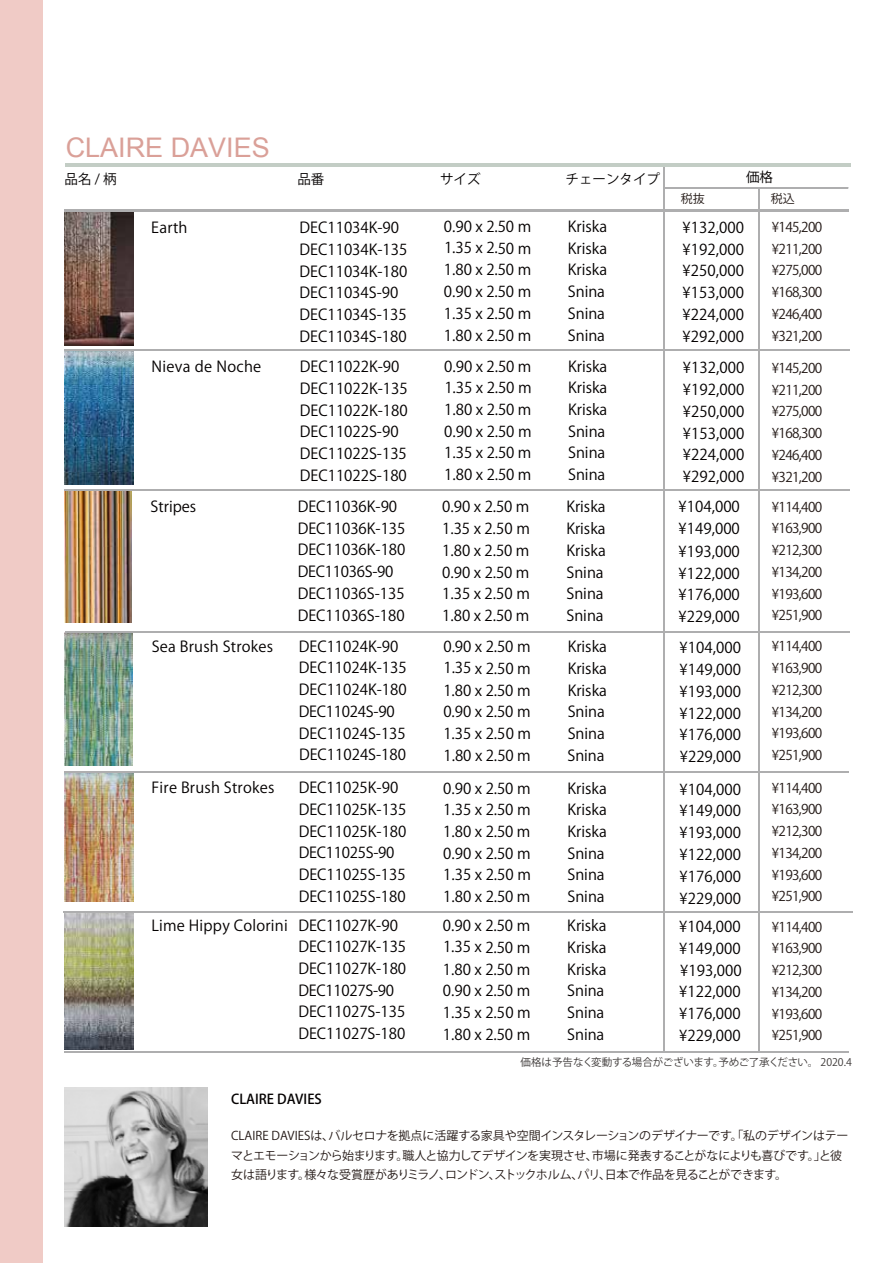
<style>
.page{position:relative;width:893px;height:1263px;background:#fff}
.page>*{position:absolute;margin:0;border:0;box-sizing:border-box;transform-origin:0 0}
.t1{font:27px "Arial";color:#daa098}
.t2{font:15px/21.8px "Koz Go Pro";color:#040000;text-align:justify}
.t3{font:15px "Koz Go Pro";letter-spacing:.02em;color:#040000}
.t4{font:13.5px/21.8px "Koz Go Pr 6 N";letter-spacing:-.05em;color:#221815;text-align:justify}
.t5{font:13.5px "Koz Go Pr 6 N";color:#040000}
.t6{font:500 13.5px "Koz Go Pro";color:#040000}
.t7{font:12px/19.5px "Koz Go Pro";letter-spacing:-.03em;color:#231815}
.t8{font:12px "Koz Go Pr 6 N";color:#221815}
.t9{font:10.5px "Koz Go Pro";letter-spacing:-.02em;color:#3e3a39}
</style>
<div class="page">
<hr style="left:663px;top:163px;width:1px;height:889px;background:#aeaeaf">
<div style="left:0;top:0;width:43px;height:1263px;background:#f0cbc6"></div>
<img style="left:65px;top:1087px;width:143px;height:139px">
<img style="left:65px;top:212px;width:68px;height:133px">
<img style="left:65px;top:351px;width:68px;height:133px">
<img style="left:65px;top:490px;width:67px;height:132px">
<img style="left:65px;top:772px;width:68px;height:130px">
<img style="left:65px;top:912px;width:68px;height:137px">
<img style="left:65px;top:633px;width:68px;height:132px">
<hr style="left:64px;top:209px;width:785px;height:3px;background:#aeaeaf">
<hr style="left:65px;top:350px;width:785px;height:1px;background:#aeaeaf">
<hr style="left:65px;top:489px;width:785px;height:1px;background:#aeaeaf">
<hr style="left:65px;top:632px;width:784px;height:1px;background:#aeaeaf">
<hr style="left:65px;top:163px;width:785px;height:4px;background:#c3cdc5">
<hr style="left:65px;top:771px;width:784px;height:1px;background:#aeaeaf">
<hr style="left:64px;top:911px;width:789px;height:1px;background:#aeaeaf">
<hr style="left:65px;top:1051px;width:784px;height:1px;background:#aeaeaf">
<hr style="left:664px;top:187px;width:185px;height:1px;background:#aeaeaf">
<hr style="left:758px;top:188px;width:2px;height:863px;background:#aeaeaf">
<hr style="left:665px;top:188px;width:183px;height:1px;background:#aeaeaf">
<h1 class="t1" style="left:66px;top:130px;width:206px">CLAIRE DAVIES</h1>
<p class="t5" style="left:440px;top:171px;width:42px">サイズ</p>
<p class="t5" style="left:565px;top:171px;width:96px">チェーンタイプ</p>
<p class="t5" style="left:746px;top:170px;width:28px">価格</p>
<p class="t8" style="left:681px;top:192px;width:25px">税抜</p>
<p class="t8" style="left:771px;top:192px;width:25px">税込</p>
<p class="t2" style="left:151px;top:217px;width:38px">Earth</p>
<p class="t2" style="left:300px;top:217px;width:109px;text-align:left">DEC11034K-90<br>DEC11034K-135<br>DEC11034K-180<br>DEC11034S-90<br>DEC11034S-135<br>DEC11034S-180</p>
<p class="t2" style="left:568px;top:216px;width:41px">Kriska Kriska Kriska</p>
<p class="t2" style="left:444px;top:216px;width:89px">0.90 x 2.50 m</p>
<p class="t2" style="left:444px;top:237px;width:89px;rotate:1deg">1.35 x 2.50 m</p>
<p class="t2" style="left:444px;top:259px;width:89px">1.80 x 2.50 m 0.90 x 2.50 m 1.35 x 2.50 m 1.80 x 2.50 m</p>
<p class="t2" style="left:683px;top:217px;width:63px">¥132,000 ¥192,000 ¥250,000 ¥153,000 ¥224,000 ¥292,000</p>
<p class="t4" style="left:772px;top:216px;width:52px">¥145,200 ¥211,200 ¥275,000 ¥168,300 ¥246,400 ¥321,200</p>
<p class="t4" style="left:772px;top:357px;width:52px">¥145,200 ¥211,200 ¥275,000 ¥168,300 ¥246,400 ¥321,200</p>
<p class="t4" style="left:772px;top:496px;width:52px">¥114,400 ¥163,900 ¥212,300 ¥134,200 ¥193,600 ¥251,900</p>
<p class="t4" style="left:772px;top:636px;width:52px">¥114,400 ¥163,900 ¥212,300 ¥134,200 ¥193,600 ¥251,900</p>
<p class="t4" style="left:772px;top:777px;width:52px">¥114,400 ¥163,900 ¥212,300 ¥134,200 ¥193,600 ¥251,900</p>
<p class="t4" style="left:772px;top:916px;width:52px">¥114,400 ¥163,900 ¥212,300 ¥134,200 ¥193,600 ¥251,900</p>
<p class="t9" style="left:520px;top:1055px;width:333px">価格は予告なく変動する場合がございます。予めご了承ください。 2020.4</p>
<p class="t2" style="left:568px;top:281px;width:39px">Snina Snina Snina</p>
<p class="t3" style="left:152px;top:357px;width:111px">Nieva de Noche</p>
<p class="t2" style="left:300px;top:356px;width:109px;text-align:left">DEC11022K-90<br>DEC11022K-135<br>DEC11022K-180<br>DEC11022S-90<br>DEC11022S-135<br>DEC11022S-180</p>
<p class="t2" style="left:568px;top:356px;width:41px">Kriska Kriska Kriska</p>
<p class="t2" style="left:444px;top:356px;width:89px">0.90 x 2.50 m</p>
<p class="t2" style="left:445px;top:376px;width:89px;rotate:1deg">1.35 x 2.50 m</p>
<p class="t2" style="left:444px;top:399px;width:89px">1.80 x 2.50 m 0.90 x 2.50 m 1.35 x 2.50 m 1.80 x 2.50 m</p>
<p class="t2" style="left:683px;top:357px;width:63px">¥132,000 ¥192,000 ¥250,000 ¥153,000 ¥224,000 ¥292,000</p>
<p class="t2" style="left:568px;top:421px;width:39px">Snina Snina Snina</p>
<p class="t2" style="left:567px;top:496px;width:40px">Kriska<br>Kriska</p>
<p class="t2" style="left:151px;top:496px;width:47px">Stripes</p>
<p class="t2" style="left:298px;top:496px;width:101px">DEC11036K-90</p>
<p class="t2" style="left:442px;top:496px;width:89px">0.90 x 2.50 m</p>
<p class="t2" style="left:298px;top:518px;width:109px">DEC11036K-135</p>
<p class="t2" style="left:442px;top:518px;width:89px">1.35 x 2.50 m</p>
<p class="t2" style="left:678px;top:496px;width:63px">¥104,000 ¥149,000</p>
<p class="t2" style="left:298px;top:539px;width:109px;text-align:left">DEC11036K-180<br>DEC11036S-90<br>DEC11036S-135<br>DEC11036S-180</p>
<p class="t2" style="left:442px;top:540px;width:89px">1.80 x 2.50 m</p>
<p class="t2" style="left:567px;top:540px;width:41px">Kriska</p>
<p class="t2" style="left:678px;top:541px;width:63px">¥193,000 ¥122,000 ¥176,000 ¥229,000</p>
<p class="t2" style="left:442px;top:561px;width:89px">0.90 x 2.50 m 1.35 x 2.50 m 1.80 x 2.50 m</p>
<p class="t2" style="left:567px;top:561px;width:39px">Snina Snina Snina</p>
<p class="t2" style="left:152px;top:636px;width:123px">Sea Brush Strokes</p>
<p class="t2" style="left:299px;top:636px;width:109px;text-align:left">DEC11024K-90<br>DEC11024K-135<br>DEC11024K-180<br>DEC11024S-90<br>DEC11024S-135</p>
<p class="t2" style="left:568px;top:636px;width:41px">Kriska Kriska Kriska</p>
<p class="t2" style="left:443px;top:636px;width:89px">0.90 x 2.50 m</p>
<p class="t2" style="left:444px;top:657px;width:89px;rotate:1deg">1.35 x 2.50 m</p>
<p class="t2" style="left:443px;top:680px;width:89px">1.80 x 2.50 m 0.90 x 2.50 m 1.35 x 2.50 m</p>
<p class="t2" style="left:680px;top:637px;width:63px">¥104,000 ¥149,000 ¥193,000 ¥122,000 ¥176,000</p>
<p class="t2" style="left:568px;top:701px;width:39px">Snina<br>Snina</p>
<p class="t2" style="left:299px;top:744px;width:109px">DEC11024S-180</p>
<p class="t2" style="left:444px;top:745px;width:89px">1.80 x 2.50 m</p>
<p class="t2" style="left:567px;top:745px;width:39px">Snina</p>
<p class="t2" style="left:680px;top:746px;width:63px">¥229,000</p>
<p class="t2" style="left:152px;top:777px;width:124px">Fire Brush Strokes</p>
<p class="t2" style="left:299px;top:777px;width:109px;text-align:left">DEC11025K-90<br>DEC11025K-135<br>DEC11025K-180<br>DEC11025S-90<br>DEC11025S-135<br>DEC11025S-180</p>
<p class="t2" style="left:568px;top:778px;width:41px">Kriska Kriska Kriska</p>
<p class="t2" style="left:443px;top:778px;width:89px">0.90 x 2.50 m</p>
<p class="t2" style="left:444px;top:798px;width:89px;rotate:1deg">1.35 x 2.50 m</p>
<p class="t2" style="left:443px;top:821px;width:89px">1.80 x 2.50 m 0.90 x 2.50 m 1.35 x 2.50 m 1.80 x 2.50 m</p>
<p class="t2" style="left:679px;top:779px;width:63px">¥104,000 ¥149,000 ¥193,000 ¥122,000 ¥176,000 ¥229,000</p>
<p class="t2" style="left:568px;top:843px;width:39px">Snina Snina Snina</p>
<p class="t2" style="left:298px;top:914px;width:109px;text-align:left;text-indent:-147px">Lime Hippy Colorini DEC11027K-90<br>DEC11027K-135<br>DEC11027K-180<br>DEC11027S-90<br>DEC11027S-135<br>DEC11027S-180</p>
<p class="t2" style="left:567px;top:915px;width:41px">Kriska Kriska Kriska</p>
<p class="t2" style="left:443px;top:915px;width:89px">0.90 x 2.50 m</p>
<p class="t2" style="left:443px;top:936px;width:89px;rotate:1deg">1.35 x 2.50 m</p>
<p class="t2" style="left:443px;top:958px;width:89px">1.80 x 2.50 m 0.90 x 2.50 m 1.35 x 2.50 m 1.80 x 2.50 m</p>
<p class="t2" style="left:679px;top:916px;width:63px">¥104,000 ¥149,000</p>
<p class="t2" style="left:679px;top:981px;width:63px">¥122,000 ¥176,000 ¥229,000</p>
<p class="t2" style="left:680px;top:960px;width:63px">¥193,000</p>
<p class="t2" style="left:567px;top:980px;width:39px">Snina Snina Snina</p>
<p class="t6" style="left:231px;top:1090px;width:92px">CLAIRE DAVIES</p>
<p class="t7" style="left:231px;top:1126px;width:619px">CLAIRE DAVIESは、バルセロナを拠点に活躍する家具や空間インスタレーションのデザイナーです。「私のデザインはテーマとエモーションから始まります。職人と協力してデザインを実現させ、市場に発表することがなによりも喜びです。」と彼女は語ります。様々な受賞歴がありミラノ、ロンドン、ストックホルム、パリ、日本で作品を見ることができます。</p>
</div>
